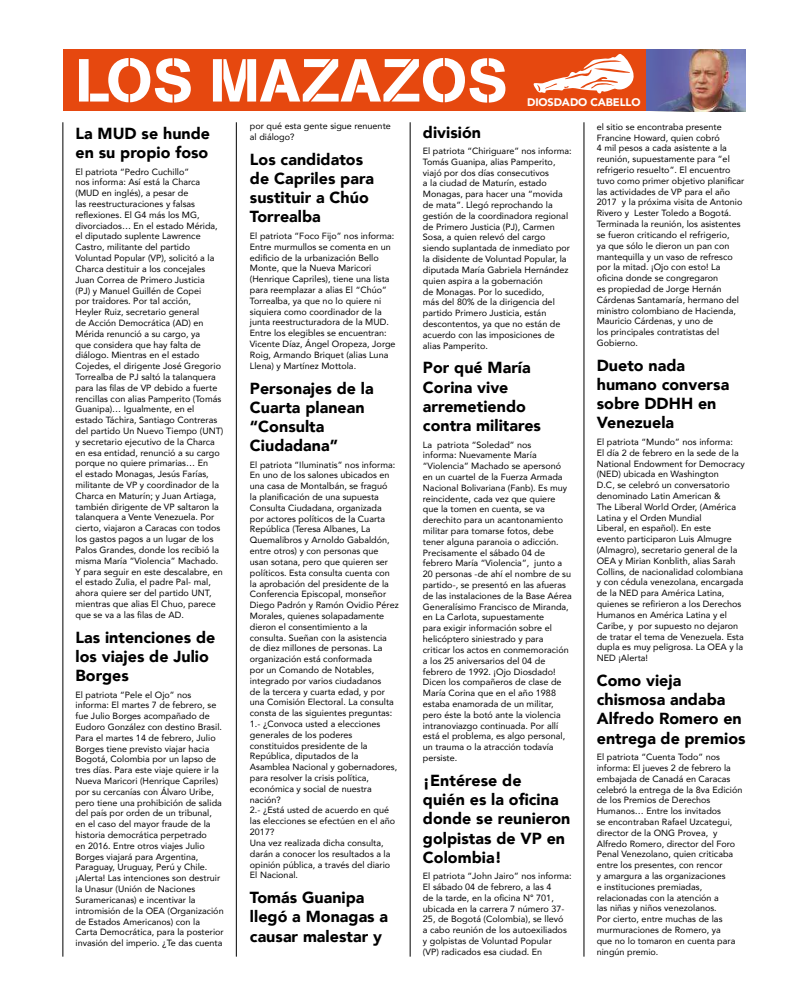
<style>
.page{position:relative;width:808px;height:1007px;background:#fff}
.page>*{position:absolute;margin:0;border:0;box-sizing:border-box;transform-origin:0 0}
.t1{font:60px "AG Book Stencil";letter-spacing:.01em;color:#fff}
.t2{font:900 16px/19.2px "Avenir";letter-spacing:.005em;color:#000}
.t3{font:900 11px "Avenir";letter-spacing:-.01em;color:#fff}
.t4{font:9px/10.8px "Avenir";letter-spacing:.005em;color:#000}
</style>
<div class="page">
<img style="left:586px;top:49px;width:160px;height:62px">
<div style="left:63px;top:49px;width:582px;height:61px;background:#e6480f"></div>
<svg style="left:533px;top:54px;width:101px;height:39px"></svg>
<hr style="left:410px;top:122px;width:1px;height:834px;background:#000">
<hr style="left:236px;top:122px;width:1px;height:834px;background:#000">
<hr style="left:63px;top:122px;width:1px;height:834px;background:#000">
<hr style="left:584px;top:122px;width:1px;height:834px;background:#000">
<h1 class="t1" style="left:76px;top:45px;width:434px">LOS MAZAZOS</h1>
<p class="t3" style="left:527px;top:93px;width:115px">DIOSDADO CABELLO</p>
<h2 class="t2" style="left:76px;top:123px;width:136px">La MUD se hunde en su propio foso</h2>
<p class="t4" style="left:76px;top:166px;width:149px">El patriota “Pedro Cuchillo”<br>nos informa: Así está la Charca (MUD en inglés), a pesar de<br>las reestructuraciones y falsas reflexiones. El G4 más los MG, divorciados… En el estado Mérida, el diputado suplente Lawrence<br>Castro, militante del partido<br>Voluntad Popular (VP), solicitó a la<br>Charca destituir a los concejales<br>Juan Correa de Primero Justicia<br>(PJ) y Manuel Guillén de Copei<br>por traidores. Por tal acción,<br>Heyler Ruiz, secretario general<br>de Acción Democrática (AD) en<br>Mérida renunció a su cargo, ya<br>que considera que hay falta de diálogo. Mientras en el estado<br>Cojedes, el dirigente José Gregorio<br>Torrealba de PJ saltó la talanquera para las filas de VP debido a fuerte rencillas con alias Pamperito (Tomás<br>Guanipa)… Igualmente, en el estado Táchira, Santiago Contreras del partido Un Nuevo Tiempo (UNT) y secretario ejecutivo de la Charca en esa entidad, renunció a su cargo porque no quiere primarias… En<br>el estado Monagas, Jesús Farías, militante de VP y coordinador de la<br>Charca en Maturín; y Juan Artiaga, también dirigente de VP saltaron la talanquera a Vente Venezuela. Por cierto, viajaron a Caracas con todos los gastos pagos a un lugar de los<br>Palos Grandes, donde los recibió la misma María “Violencia” Machado.<br>Y para seguir en este descalabre, en el estado Zulia, el padre Pal- mal, ahora quiere ser del partido UNT, mientras que alias El Chuo, parece que se va a las filas de AD.</p>
<h2 class="t2" style="left:76px;top:627px;width:141px">Las intenciones de los viajes de Julio<br>Borges</h2>
<p class="t4" style="left:76px;top:688px;width:150px">El patriota “Pele el Ojo” nos informa: El martes 7 de febrero, se fue Julio Borges acompañado de Eudoro González con destino Brasil.<br>Para el martes 14 de febrero, Julio Borges tiene previsto viajar hacia Bogotá, Colombia por un lapso de tres días. Para este viaje quiere ir la Nueva Maricori (Henrique Capriles) por su cercanías con Álvaro Uribe, pero tiene una prohibición de salida del país por orden de un tribunal, en el caso del mayor fraude de la historia democrática perpetrado<br>en 2016. Entre otros viajes Julio Borges viajará para Argentina, Paraguay, Uruguay, Perú y Chile. ¡Alerta! Las intenciones son destruir la Unasur (Unión de Naciones Suramericanas) e incentivar la intromisión de la OEA (Organización de Estados Americanos) con la Carta Democrática, para la posterior invasión del imperio. ¿Te das cuenta</p>
<p class="t4" style="left:250px;top:120px;width:142px">por qué esta gente sigue renuente al diálogo?</p>
<h2 class="t2" style="left:250px;top:149px;width:126px">Los candidatos de Capriles para sustituir a Chúo<br>Torrealba</h2>
<p class="t4" style="left:250px;top:230px;width:147px">El patriota “Foco Fijo” nos informa:<br>Entre murmullos se comenta en un edificio de la urbanización Bello Monte, que la Nueva Maricori (Henrique Capriles), tiene una lista para reemplazar a alias El “Chúo” Torrealba, ya que no lo quiere ni siquiera como coordinador de la junta reestructuradora de la MUD.<br>Entre los elegibles se encuentran:<br>Vicente Díaz, Ángel Oropeza, Jorge Roig, Armando Briquet (alias Luna Llena) y Martínez Mottola.</p>
<h2 class="t2" style="left:250px;top:378px;width:125px">Personajes de la<br>Cuarta planean “Consulta<br>Ciudadana”</h2>
<p class="t4" style="left:250px;top:459px;width:150px">El patriota “Iluminatis” nos informa:<br>En uno de los salones ubicados en una casa de Montalbán, se fraguó<br>la planificación de una supuesta<br>Consulta Ciudadana, organizada<br>por actores políticos de la Cuarta<br>República (Teresa Albanes, La<br>Quemalibros y Arnoldo Gabaldón, entre otros) y con personas que usan sotana, pero que quieren ser políticos. Esta consulta cuenta con la aprobación del presidente de la<br>Conferencia Episcopal, monseñor<br>Diego Padrón y Ramón Ovidio Pérez<br>Morales, quienes solapadamente dieron el consentimiento a la consulta. Sueñan con la asistencia de diez millones de personas. La organización está conformada<br>por un Comando de Notables, integrado por varios ciudadanos<br>de la tercera y cuarta edad, y por una Comisión Electoral. La consulta consta de las siguientes preguntas:<br>1.- ¿Convoca usted a elecciones generales de los poderes constituidos presidente de la<br>República, diputados de la<br>Asamblea Nacional y gobernadores, para resolver la crisis política, económica y social de nuestra nación?<br>2.- ¿Está usted de acuerdo en qué las elecciones se efectúen en el año<br>2017?<br>Una vez realizada dicha consulta, darán a conocer los resultados a la opinión pública, a través del diario<br>El Nacional.</p>
<h2 class="t2" style="left:250px;top:887px;width:140px">Tomás Guanipa llegó a Monagas a causar malestar y</h2>
<h2 class="t2" style="left:423px;top:122px;width:60px">división</h2>
<p class="t4" style="left:423px;top:145px;width:150px">El patriota “Chiriguare” nos informa:<br>Tomás Guanipa, alias Pamperito, viajó por dos días consecutivos<br>a la ciudad de Maturín, estado<br>Monagas, para hacer una “movida de mata”. Llegó reprochando la gestión de la coordinadora regional de Primero Justicia (PJ), Carmen<br>Sosa, a quien relevó del cargo siendo suplantada de inmediato por la disidente de Voluntad Popular, la diputada María Gabriela Hernández quien aspira a la gobernación<br>de Monagas. Por lo sucedido,<br>más del 80% de la dirigencia del partido Primero Justicia, están descontentos, ya que no están de acuerdo con las imposiciones de alias Pamperito.</p>
<h2 class="t2" style="left:423px;top:358px;width:120px">Por qué María<br>Corina vive arremetiendo contra militares</h2>
<p class="t4" style="left:423px;top:438px;width:150px">La patriota “Soledad” nos<br>informa: Nuevamente María “Violencia” Machado se apersonó en un cuartel de la Fuerza Armada<br>Nacional Bolivariana (Fanb). Es muy reincidente, cada vez que quiere que la tomen en cuenta, se va derechito para un acantonamiento militar para tomarse fotos, debe tener alguna paranoia o adicción.<br>Precisamente el sábado 04 de febrero María “Violencia”, junto a<br>20 personas -de ahí el nombre de su partido-, se presentó en las afueras de las instalaciones de la Base Aérea<br>Generalísimo Francisco de Miranda, en La Carlota, supuestamente<br>para exigir información sobre el helicóptero siniestrado y para criticar los actos en conmemoración a los 25 aniversarios del 04 de febrero de 1992. ¡Ojo Diosdado!<br>Dicen los compañeros de clase de<br>María Corina que en el año 1988 estaba enamorada de un militar, pero éste la botó ante la violencia intranoviazgo continuada. Por allí está el problema, es algo personal, un trauma o la atracción todavía persiste.</p>
<h2 class="t2" style="left:423px;top:770px;width:149px">¡Entérese de<br>quién es la oficina donde se reunieron golpistas de VP en<br>Colombia!</h2>
<p class="t4" style="left:423px;top:870px;width:150px">El patriota “John Jairo” nos informa:<br>El sábado 04 de febrero, a las 4<br>de la tarde, en la oficina N° 701, ubicada en la carrera 7 número 37-<br>25, de Bogotá (Colombia), se llevó<br>a cabo reunión de los autoexiliados y golpistas de Voluntad Popular<br>(VP) radicados esa ciudad. En</p>
<p class="t4" style="left:597px;top:121px;width:149px">el sitio se encontraba presente<br>Francine Howard, quien cobró<br>4 mil pesos a cada asistente a la reunión, supuestamente para “el refrigerio resuelto”. El encuentro tuvo como primer objetivo planificar las actividades de VP para el año<br>2017 y la próxima visita de Antonio<br>Rivero y Lester Toledo a Bogotá.<br>Terminada la reunión, los asistentes se fueron criticando el refrigerio,<br>ya que sólo le dieron un pan con mantequilla y un vaso de refresco por la mitad. ¡Ojo con esto! La oficina donde se congregaron<br>es propiedad de Jorge Hernán<br>Cárdenas Santamaría, hermano del ministro colombiano de Hacienda,<br>Mauricio Cárdenas, y uno de<br>los principales contratistas del<br>Gobierno.</p>
<h2 class="t2" style="left:597px;top:355px;width:134px">Dueto nada humano conversa sobre DDHH en<br>Venezuela</h2>
<p class="t4" style="left:597px;top:436px;width:150px">El patriota “Mundo” nos informa:<br>El día 2 de febrero en la sede de la<br>National Endowment for Democracy (NED) ubicada en Washington<br>D.C, se celebró un conversatorio denominado Latin American &amp;<br>The Liberal World Order, (América<br>Latina y el Orden Mundial<br>Liberal, en español). En este<br>evento participaron Luis Almugre (Almagro), secretario general de la<br>OEA y Mirian Konblith, alias Sarah<br>Collins, de nacionalidad colombiana y con cédula venezolana, encargada de la NED para América Latina, quienes se refirieron a los Derechos<br>Humanos en América Latina y el<br>Caribe, y por supuesto no dejaron de tratar el tema de Venezuela. Esta dupla es muy peligrosa. La OEA y la<br>NED ¡Alerta!</p>
<h2 class="t2" style="left:597px;top:670px;width:150px">Como vieja chismosa andaba<br>Alfredo Romero en entrega de premios</h2>
<p class="t4" style="left:597px;top:751px;width:147px">El patriota “Cuenta Todo” nos informa: El jueves 2 de febrero la embajada de Canadá en Caracas celebró la entrega de la 8va Edición de los Premios de Derechos<br>Humanos… Entre los invitados<br>se encontraban Rafael Uzcategui, director de la ONG Provea, y<br>Alfredo Romero, director del Foro<br>Penal Venezolano, quien criticaba entre los presentes, con rencor<br>y amargura a las organizaciones<br>e instituciones premiadas, relacionadas con la atención a<br>las niñas y niños venezolanos.<br>Por cierto, entre muchas de las murmuraciones de Romero, ya<br>que no lo tomaron en cuenta para ningún premio.</p>
</div>
